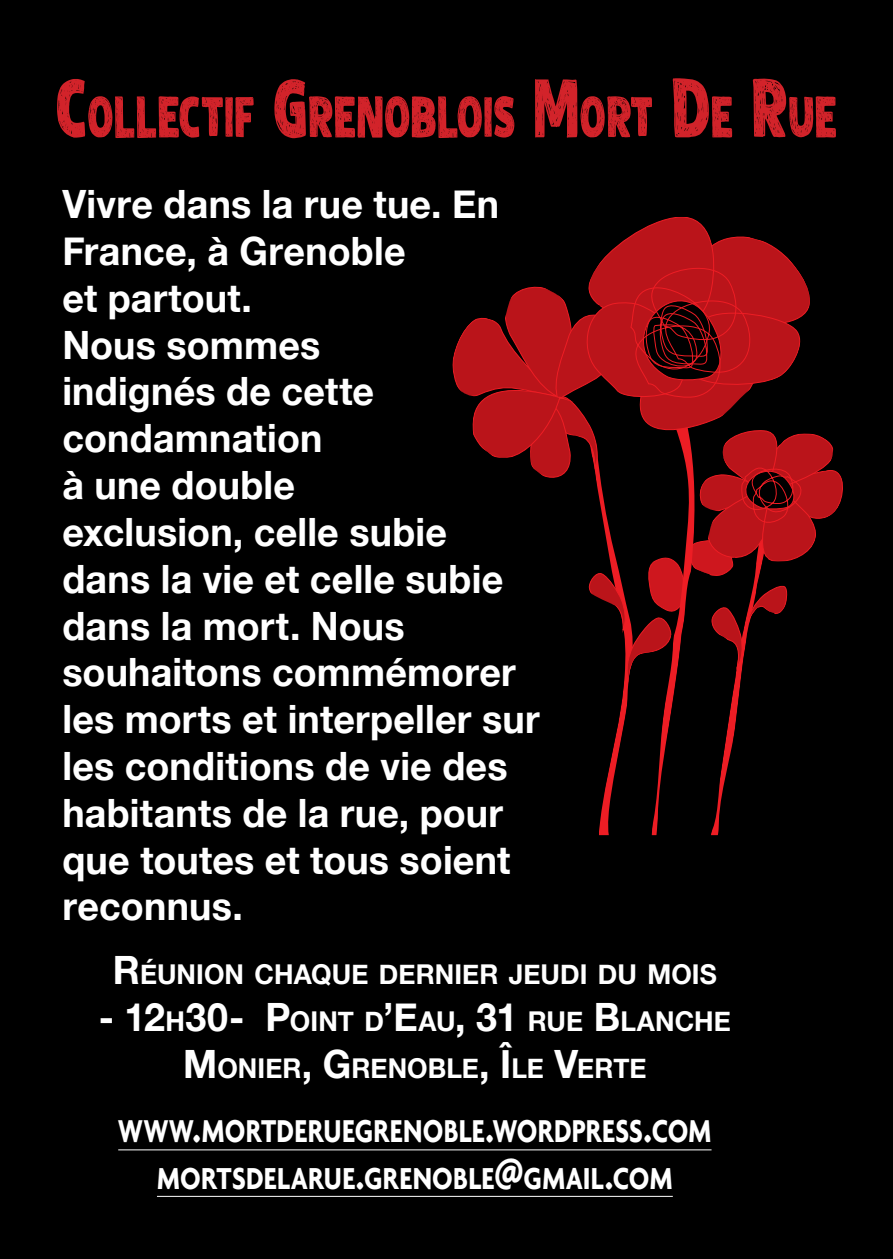
<style>
.page{position:relative;width:893px;height:1259px;background:#000}
.page>*{position:absolute;margin:0;border:0;box-sizing:border-box;transform-origin:0 0}
.t1{font:700 39px/46.8px "Helvetica Neue";letter-spacing:.005em;color:#fff;scale:.96 1}
.t2{font:700 34.2px "Agenda";letter-spacing:.01em;color:#fff;scale:.8 1}
.t3{font:700 32.7px "Agenda";letter-spacing:.01em;color:#fff;scale:.83 1}
.t4{font:700 27.3px/46.8px "Helvetica Neue";color:#fff;text-align:center;scale:.96 1}
.s1{font-size:39px}
.s2{font-size:48.6px}
.s3{font-size:46.8px}
</style>
<div class="page">
<svg style="left:452px;top:217px;width:391px;height:618px"></svg>
<hr style="left:118px;top:1149px;width:593px;height:1px;background:#fff">
<hr style="left:157px;top:1195px;width:516px;height:1px;background:#fff">
<svg style="left:57px;top:78px;width:779px;height:60px"></svg>
<p class="t1" style="left:62px;top:179px;width:499px">Vivre dans la rue tue. En<br>France, à Grenoble<br>et partout.<br>Nous sommes<br>indignés de cette condamnation<br>à une double<br>exclusion, celle subie dans la vie et celle subie dans la mort. Nous souhaitons commémorer les morts et interpeller sur les conditions de vie des habitants de la rue, pour que toutes et tous soient reconnus.</p>
<p class="t4" style="left:113px;top:949px;width:631px"><span class="s1">R</span>ÉUNION CHAQUE DERNIER JEUDI DU MOIS</p>
<p class="t4" style="left:99px;top:996px;width:660px"><span class="s1">- 12</span>H<span class="s1">30- P</span>OINT D<span class="s1">’E</span>AU<span class="s1">, 31</span> RUE <span class="s1">B</span>LANCHE<br><span class="s1">M</span>ONIER<span class="s1">, G</span>RENOBLE<span class="s1">, Î</span>LE <span class="s1">V</span>ERTE</p>
<p class="t2" style="left:118px;top:1109px;width:743px">WWW<span class="s2">.</span>MORTDERUEGRENOBLE<span class="s2">.</span>WORDPRESS<span class="s2">.</span>COM</p>
<p class="t3" style="left:157px;top:1158px;width:623px">MORTSDELARUE<span class="s3">.</span>GRENOBLE<span class="s3">@</span>GMAIL<span class="s3">.</span>COM</p>
</div>
